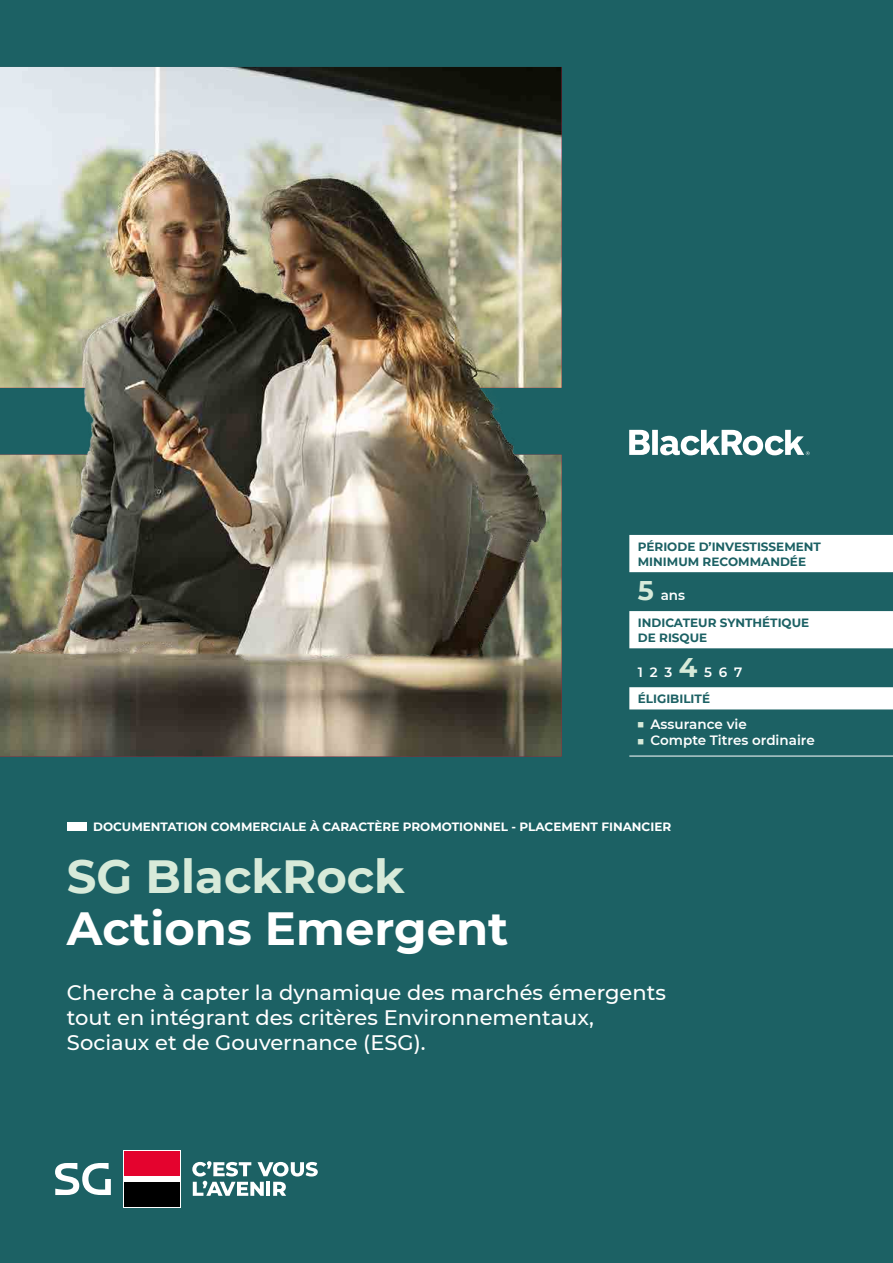
<style>
.page{position:relative;width:893px;height:1263px;background:#1c6164}
.page>*{position:absolute;margin:0;border:0;box-sizing:border-box;transform-origin:0 0}
.t1{font:700 46.5px "Montserrat";color:#fff}
.t2{font:700 46.5px "Montserrat";color:#d7ead9}
.t3{font:500 21px/25.2px "Montserrat";color:#fff}
.t4{font:600 13.5px "Montserrat";color:#fff}
.t5{font:700 12px/15px "Montserrat";color:#1c6164}
.t6{font:700 12px "Montserrat";color:#fff}
.s1{font-weight:700;font-size:27px;color:#d7ead9}
.s2{font-family:"Source Sans Pro";font-size:6.75px;color:#d7ead9}
</style>
<div class="page">
<div style="left:67px;top:822px;width:20px;height:9px;background:#fff"></div>
<svg style="left:629px;top:535px;width:264px;height:174px;fill:#fff"></svg>
<hr style="left:629px;top:756px;width:264px;height:1px;background:#fff">
<svg style="left:629px;top:430px;width:181px;height:25px"></svg>
<svg style="left:192px;top:1161px;width:126px;height:35px"></svg>
<div style="left:123px;top:1150px;width:58px;height:58px;background:#fff"></div>
<svg style="left:55px;top:1163px;width:56px;height:32px"></svg>
<div style="left:124px;top:1151px;width:56px;height:25px;background:#e4032e"></div>
<div style="left:124px;top:1182px;width:56px;height:24px;background:#000"></div>
<img style="left:0;top:67px;width:561px;height:689px">
<p class="t5" style="left:638px;top:538px;width:185px">PÉRIODE D’INVESTISSEMENT<br>MINIMUM RECOMMANDÉE</p>
<p class="t4" style="left:638px;top:586px;width:49px"><span class="s1">5</span> ans</p>
<p class="t5" style="left:638px;top:615px;width:173px">INDICATEUR SYNTHÉTIQUE<br>DE RISQUE</p>
<p class="t4" style="left:638px;top:662px;width:106px">123<span class="s1">4</span>567</p>
<p class="t5" style="left:638px;top:691px;width:74px">ÉLIGIBILITÉ</p>
<p class="t4" style="left:638px;top:714px;width:110px"><span class="s2">■</span> Assurance vie</p>
<p class="t4" style="left:638px;top:731px;width:178px"><span class="s2">■</span> Compte Titres ordinaire</p>
<p class="t6" style="left:93px;top:818px;width:580px">DOCUMENTATION COMMERCIALE À CARACTÈRE PROMOTIONNEL - PLACEMENT FINANCIER</p>
<h1 class="t2" style="left:67px;top:842px;width:339px">SG BlackRock</h1>
<h1 class="t1" style="left:67px;top:895px;width:443px">Actions Emergent</h1>
<p class="t3" style="left:67px;top:979px;width:600px">Cherche à capter la dynamique des marchés émergents tout en intégrant des critères Environnementaux,<br>Sociaux et de Gouvernance (ESG).</p>
</div>
